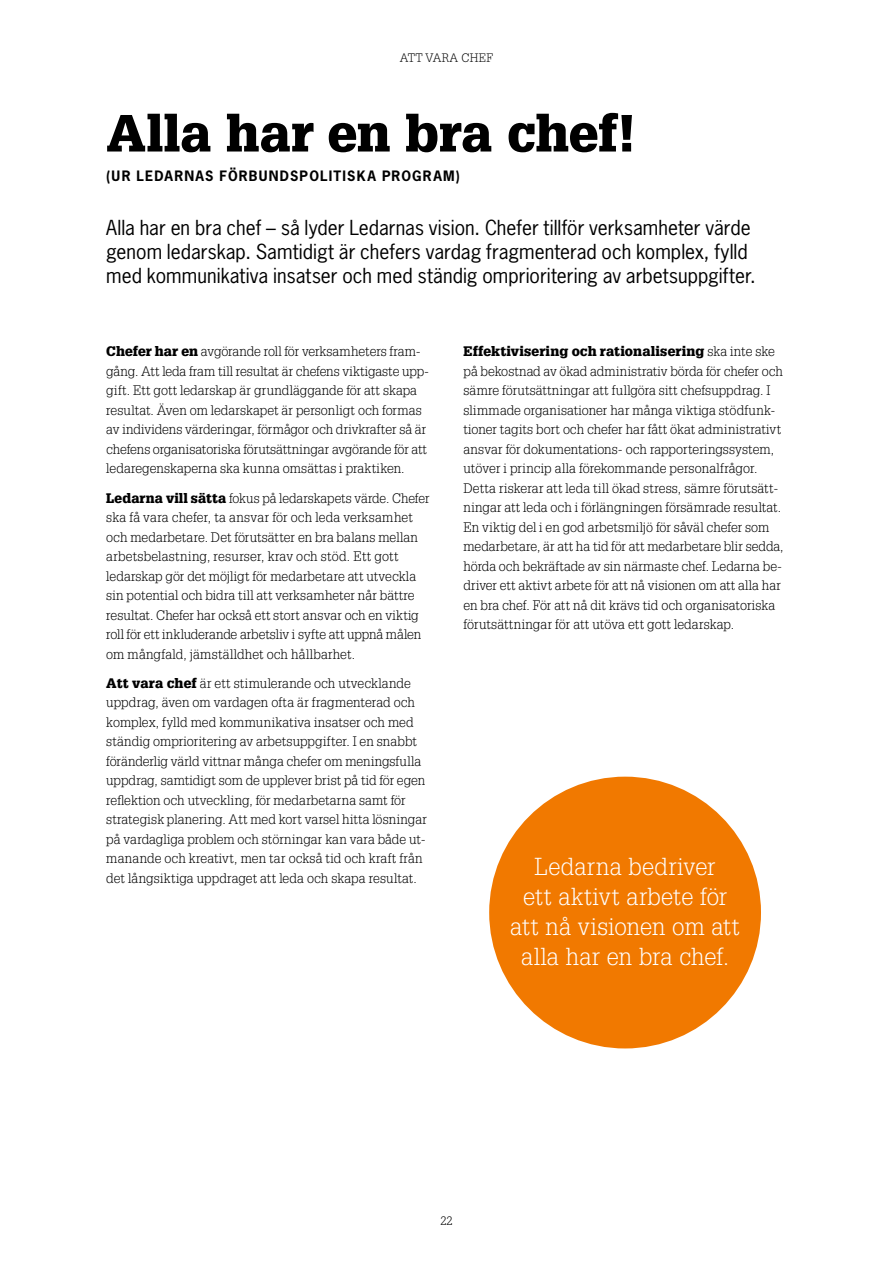
<style>
.page{position:relative;width:893px;height:1263px;background:#fff}
.page>*{position:absolute;margin:0;border:0;box-sizing:border-box;transform-origin:0 0}
.t1{font:900 51px "Glypha LT Std";color:#000}
.t2{font:300 24px/30px "Glypha LT Std";letter-spacing:.015em;color:#fff;text-align:center}
.t3{font:19.5px/24px "News Gothic Std";color:#000}
.t4{font:300 13.5px/19.5px "Glypha LT Std";letter-spacing:.005em;color:#000}
.t5{font:700 13.5px "News Gothic Std";letter-spacing:.085em;color:#000}
.t6{font:300 12px "Glypha LT Std";letter-spacing:.02em;color:#000}
.s1{font-weight:900}
</style>
<div class="page">
<div style="left:489px;top:777px;width:272px;height:271px;background:#f17900;border-radius:50%"></div>
<p class="t6" style="left:400px;top:51px;width:95px">ATT VARA CHEF</p>
<h1 class="t1" style="left:106px;top:102px;width:532px">Alla har en bra chef!</h1>
<p class="t5" style="left:106px;top:167px;width:355px">(UR LEDARNAS FÖRBUNDSPOLITISKA PROGRAM)</p>
<p class="t3" style="left:106px;top:215px;width:651px">Alla har en bra chef – så lyder Ledarnas vision. Chefer tillför verksamheter värde genom ledarskap. Samtidigt är chefers vardag fragmenterad och komplex, fylld med kommunikativa insatser och med ständig omprioritering av arbetsuppgifter.</p>
<p class="t4" style="left:106px;top:342px;width:324px"><span class="s1">Chefer har en</span> avgörande roll för verksamheters fram&shy;gång. Att leda fram till resultat är chefens viktigaste upp&shy;gift. Ett gott ledarskap är grundläggande för att skapa resultat. Även om ledarskapet är personligt och formas av individens värderingar, förmågor och drivkrafter så är chefens organisatoriska förutsättningar avgörande för att ledaregenskaperna ska kunna omsättas i praktiken.</p>
<p class="t4" style="left:106px;top:488px;width:325px"><span class="s1">Ledarna vill sätta</span> fokus på ledarskapets värde. Chefer ska få vara chefer, ta ansvar för och leda verksamhet och medarbetare. Det förutsätter en bra balans mellan arbetsbelastning, resurser, krav och stöd. Ett gott ledarskap gör det möjligt för medarbetare att utveckla sin potential och bidra till att verksamheter når bättre resultat. Chefer har också ett stort ansvar och en viktig roll för ett inkluderande arbetsliv i syfte att uppnå målen om mångfald, jämställdhet och hållbarhet.</p>
<p class="t4" style="left:106px;top:673px;width:322px"><span class="s1">Att vara chef</span> är ett stimulerande och utvecklande uppdrag, även om vardagen ofta är fragmenterad och komplex, fylld med kommunikativa insatser och med ständig omprioritering av arbetsuppgifter. I en snabbt föränderlig värld vittnar många chefer om meningsfulla uppdrag, samtidigt som de upplever brist på tid för egen reflektion och utveckling, för medarbetarna samt för strategisk planering. Att med kort varsel hitta lösningar på vardagliga problem och störningar kan vara både ut&shy;manande och kreativt, men tar också tid och kraft från det långsiktiga uppdraget att leda och skapa resultat.</p>
<p class="t4" style="left:463px;top:342px;width:322px"><span class="s1">Effektivisering och rationalisering</span> ska inte ske på bekostnad av ökad administrativ börda för chefer och sämre förutsättningar att fullgöra sitt chefsuppdrag. I slimmade organisationer har många viktiga stödfunk&shy;tioner tagits bort och chefer har fått ökat administrativt ansvar för dokumentations- och rapporteringssystem, utöver i princip alla förekommande personalfrågor.<br>Detta riskerar att leda till ökad stress, sämre förutsätt&shy;ningar att leda och i förlängningen försämrade resultat.<br>En viktig del i en god arbetsmiljö för såväl chefer som medarbetare, är att ha tid för att medarbetare blir sedda, hörda och bekräftade av sin närmaste chef. Ledarna be&shy;driver ett aktivt arbete för att nå visionen om att alla har en bra chef. För att nå dit krävs tid och organisatoriska förutsättningar för att utöva ett gott ledarskap.</p>
<h2 class="t2" style="left:510px;top:852px;width:231px">Ledarna bedriver<br>ett aktivt arbete för att nå visionen om att alla har en bra chef.</h2>
<p class="t6" style="left:440px;top:1214px;width:14px">22</p>
</div>
